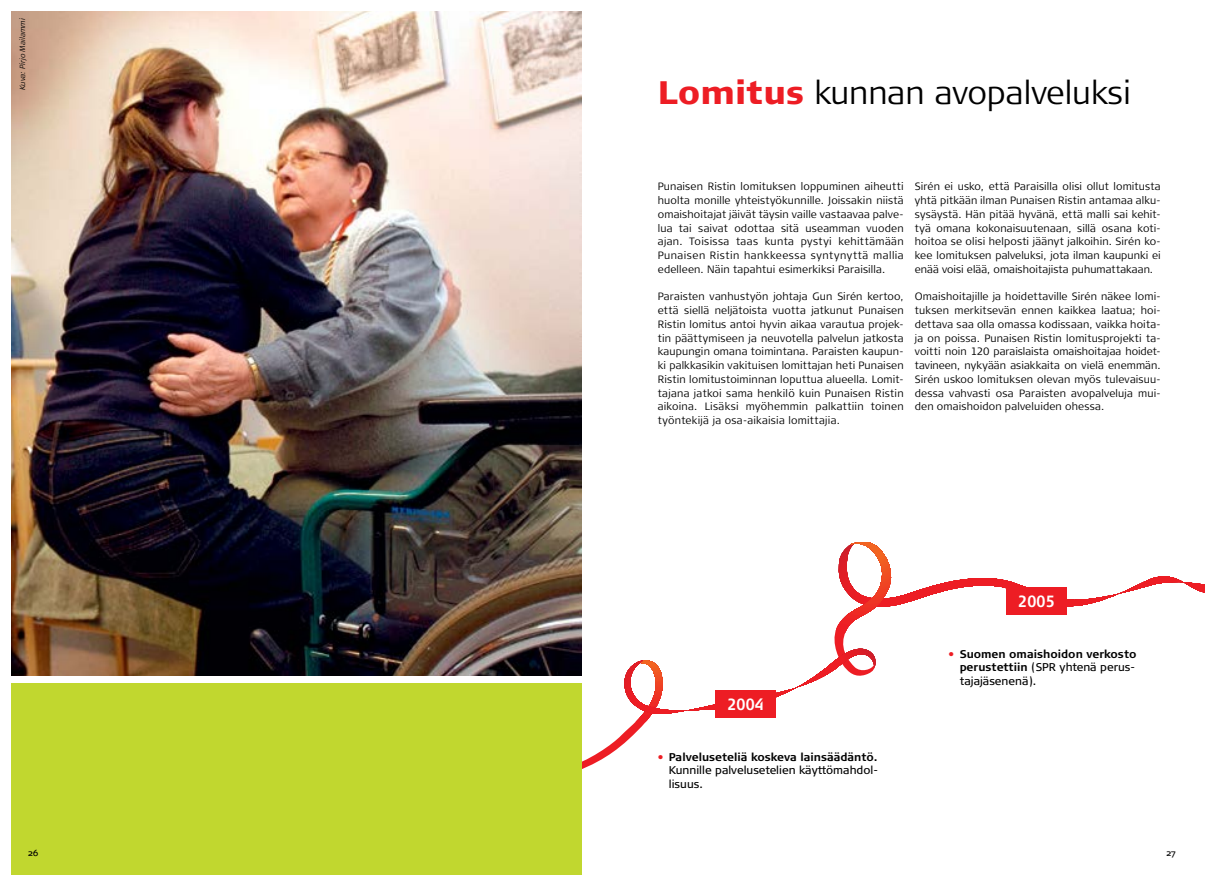
<style>
.page{position:relative;width:1205px;height:886px;background:#fff}
.page>*{position:absolute;margin:0;border:0;box-sizing:border-box;transform-origin:0 0}
.t1{font:300 32.5px "Signa Column";color:#000}
.t2{font:700 16.25px "Signa Column";color:#fff;scale:.88 1}
.t3{font:11.25px/13.5px "Signa Column";color:#000;text-align:justify}
.t4{font:700 11.25px/13.5px "Signa Column";color:#000}
.t5{font:300 10.62px/13.8px "Signa Column";letter-spacing:.015em;color:#000;text-align:justify}
.t6{font:8.75px "Signa Normal";color:#000}
.t7{font:italic 300 7.5px "Signa Column";letter-spacing:-.005em;color:#000}
.s1{font-weight:900;color:#ed1d24}
.s2{font-weight:700;color:#ed1d24}
.s3{font-weight:700}
.s4{color:#ed1d24}
.s5{font-weight:400}
</style>
<div class="page">
<svg style="left:534px;top:542px;width:671px;height:239px"></svg>
<div style="left:1006px;top:587px;width:61px;height:27px;background:#ed1d24"></div>
<div style="left:716px;top:690px;width:60px;height:28px;background:#ed1d24"></div>
<div style="left:11px;top:684px;width:570px;height:191px;background:#c1d72f"></div>
<img style="left:11px;top:11px;width:570px;height:665px">
<p class="t7" style="left:18px;top:90px;width:73px;rotate:-90deg">Kuva: Pirjo Mailammi</p>
<p class="t6" style="left:28px;top:847px;width:12px">26</p>
<h1 class="t1" style="left:658px;top:74px;width:475px"><span class="s1">Lomitus</span> kunnan avopalveluksi</h1>
<p class="t5" style="left:658px;top:180px;width:247px">Punaisen Ristin lomituksen loppuminen aiheutti huolta monille yhteistyökunnille. Joissakin niistä omaishoitajat jäivät täysin vaille vastaavaa palve&shy;lua tai saivat odottaa sitä useamman vuoden ajan. Toisissa taas kunta pystyi kehittämään Punaisen Ristin hankkeessa syntynyttä mallia edelleen. Näin tapahtui esimerkiksi Paraisilla.</p>
<p class="t5" style="left:658px;top:290px;width:247px">Paraisten vanhustyön johtaja Gun Sirén kertoo, että siellä neljätoista vuotta jatkunut Punaisen Ristin lomitus antoi hyvin aikaa varautua projek&shy;tin päättymiseen ja neuvotella palvelun jatkosta kaupungin omana toimintana. Paraisten kaupun&shy;ki palkkasikin vakituisen lomittajan heti Punaisen Ristin lomitustoiminnan loputtua alueella. Lomit&shy;tajana jatkoi sama henkilö kuin Punaisen Ristin aikoina. Lisäksi myöhemmin palkattiin toinen työntekijä ja osa-aikaisia lomittajia.</p>
<p class="t5" style="left:915px;top:180px;width:247px">Sirén ei usko, että Paraisilla olisi ollut lomitusta yhtä pitkään ilman Punaisen Ristin antamaa alku&shy;sysäystä. Hän pitää hyvänä, että malli sai kehit&shy;tyä omana kokonaisuutenaan, sillä osana koti&shy;hoitoa se olisi helposti jäänyt jalkoihin. Sirén ko&shy;kee lomituksen palveluksi, jota ilman kaupunki ei enää voisi elää, omaishoitajista puhumattakaan.</p>
<p class="t5" style="left:915px;top:290px;width:247px">Omaishoitajille ja hoidettaville Sirén näkee lomi&shy;tuksen merkitsevän ennen kaikkea laatua; hoi&shy;dettava saa olla omassa kodissaan, vaikka hoita&shy;ja on poissa. Punaisen Ristin lomitusprojekti ta&shy;voitti noin 120 paraislaista omaishoitajaa hoidet&shy;tavineen, nykyään asiakkaita on vielä enemmän.<br>Sirén uskoo lomituksen olevan myös tulevaisuu&shy;dessa vahvasti osa Paraisten avopalveluja mui&shy;den omaishoidon palveluiden ohessa.</p>
<h2 class="t2" style="left:727px;top:695px;width:43px">2004</h2>
<p class="t3" style="left:669px;top:750px;width:211px;text-indent:-11px"><span class="s2">•</span> <span class="s3">Palveluseteliä koskeva lainsäädäntö.<br></span>Kunnille palvelusetelien käyttömahdol&shy;lisuus.</p>
<h2 class="t2" style="left:1018px;top:592px;width:43px">2005</h2>
<p class="t4" style="left:959px;top:647px;width:178px;text-indent:-11px"><span class="s4">•</span> Suomen omaishoidon verkosto perustettiin <span class="s5">(SPR yhtenä perus&shy;tajajäsenenä).</span></p>
<p class="t6" style="left:1166px;top:847px;width:11px">27</p>
</div>
